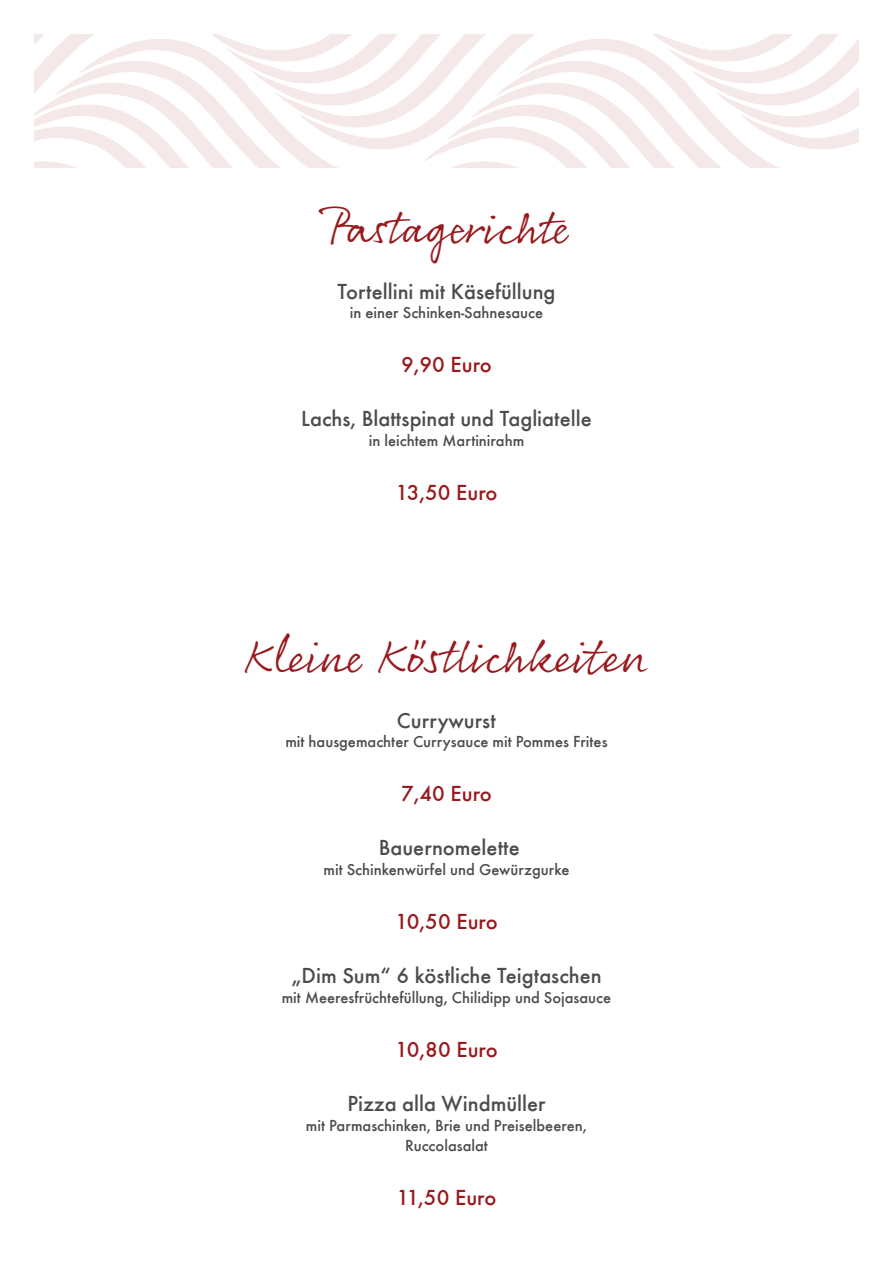
<style>
.page{position:relative;width:893px;height:1263px;background:#fff}
.page>*{position:absolute;margin:0;border:0;box-sizing:border-box;transform-origin:0 0}
.t1{font:47.4px "Rollerscript Smooth";letter-spacing:-.03em;color:#981a1e}
.t2{font:47.4px "Rollerscript Smooth";color:#981a1e}
.t3{font:500 22.5px "Futura TEE";color:#4b4c4d}
.t4{font:500 22.5px "Futura TEE";color:#981a1e}
.t5{font:500 16.5px/19.8px "Futura TEE";color:#4b4c4d;text-align:center}
</style>
<div class="page">
<svg style="left:34px;top:34px;width:825px;height:134px"></svg>
<h1 class="t2" style="left:322px;top:198px;width:251px">Pastagerichte</h1>
<h2 class="t3" style="left:337px;top:278px;width:219px">Tortellini mit Käsefüllung</h2>
<p class="t5" style="left:350px;top:303px;width:195px">in einer Schinken-Sahnesauce</p>
<h2 class="t4" style="left:401px;top:352px;width:92px">9,90 Euro</h2>
<h2 class="t3" style="left:301px;top:406px;width:292px">Lachs, Blattspinat und Tagliatelle</h2>
<p class="t5" style="left:369px;top:431px;width:157px">in leichtem Martinirahm</p>
<h2 class="t4" style="left:395px;top:479px;width:104px">13,50 Euro</h2>
<h1 class="t1" style="left:245px;top:627px;width:402px">Kleine Köstlichkeiten</h1>
<h2 class="t3" style="left:397px;top:707px;width:101px">Currywurst</h2>
<p class="t5" style="left:285px;top:732px;width:324px">mit hausgemachter Currysauce mit Pommes Frites</p>
<h2 class="t4" style="left:401px;top:780px;width:92px">7,40 Euro</h2>
<h2 class="t3" style="left:379px;top:834px;width:142px">Bauernomelette</h2>
<p class="t5" style="left:323px;top:860px;width:247px">mit Schinkenwürfel und Gewürzgurke</p>
<h2 class="t4" style="left:395px;top:908px;width:104px">10,50 Euro</h2>
<h2 class="t3" style="left:291px;top:962px;width:312px">„Dim Sum“ 6 köstliche Teigtaschen</h2>
<p class="t5" style="left:282px;top:987px;width:331px">mit Meeresfrüchtefüllung, Chilidipp und Sojasauce</p>
<h2 class="t4" style="left:395px;top:1036px;width:104px">10,80 Euro</h2>
<h2 class="t3" style="left:347px;top:1090px;width:200px">Pizza alla Windmüller</h2>
<p class="t5" style="left:306px;top:1115px;width:283px">mit Parmaschinken, Brie und Preiselbeeren,<br>Ruccolasalat</p>
<h2 class="t4" style="left:397px;top:1184px;width:101px">11,50 Euro</h2>
</div>
